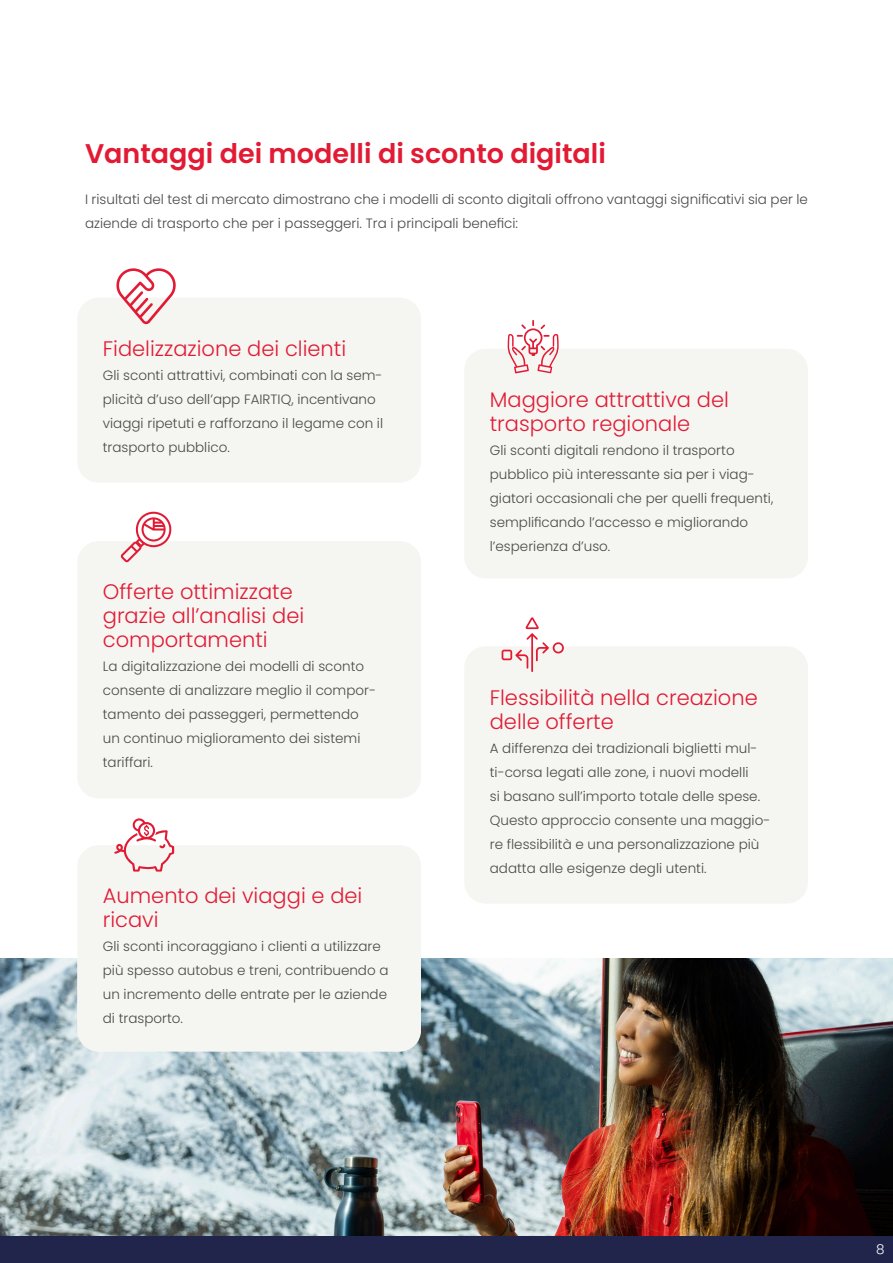
<style>
.page{position:relative;width:893px;height:1263px;background:#fff}
.page>*{position:absolute;margin:0;border:0;box-sizing:border-box;transform-origin:0 0}
.t1{font:600 27px "Poppins";color:#e21a34}
.t2{font:300 21px/24px "Poppins";color:#e21a34}
.Text{font:300 13.5px/24px "Poppins";color:#4a4a4a}
.t3{font:300 13.5px "Poppins";color:#fff}
</style>
<div class="page">
<div style="left:0;top:1235px;width:893px;height:28px;background:#21244b"></div>
<img style="left:0;top:959px;width:893px;height:277px">
<div style="left:77px;top:298px;width:344px;height:185px;background:#f2f1ec;border-radius:21px"></div>
<div style="left:77px;top:541px;width:344px;height:257px;background:#f2f1ec;border-radius:21px"></div>
<div style="left:77px;top:845px;width:344px;height:206px;background:#f2f1ec;border-radius:21px"></div>
<svg style="left:116px;top:268px;width:60px;height:56px"></svg>
<svg style="left:121px;top:512px;width:51px;height:50px"></svg>
<svg style="left:114px;top:818px;width:60px;height:53px"></svg>
<div style="left:464px;top:349px;width:344px;height:229px;background:#f2f1ec;border-radius:21px"></div>
<div style="left:464px;top:646px;width:344px;height:258px;background:#f2f1ec;border-radius:21px"></div>
<svg style="left:507px;top:320px;width:52px;height:53px"></svg>
<svg style="left:502px;top:617px;width:62px;height:55px"></svg>
<h3 class="t1" style="left:85px;top:138px;width:522px">Vantaggi dei modelli di sconto digitali</h3>
<p class="Text" style="left:85px;top:188px;width:724px">I risultati del test di mercato dimostrano che i modelli di sconto digitali offrono vantaggi significativi sia per le aziende di trasporto che per i passeggeri. Tra i principali benefici:</p>
<h2 class="t2" style="left:103px;top:337px;width:245px">Fidelizzazione dei clienti</h2>
<h2 class="Text" style="left:103px;top:363px;width:282px">Gli sconti attrattivi, combinati con la sem&shy;plicità d’uso dell’app FAIRTIQ, incentivano viaggi ripetuti e rafforzano il legame con il trasporto pubblico.</h2>
<h2 class="t2" style="left:103px;top:580px;width:203px">Offerte ottimizzate grazie all’analisi dei comportamenti</h2>
<h2 class="Text" style="left:103px;top:655px;width:275px">La digitalizzazione dei modelli di sconto consente di analizzare meglio il compor&shy;tamento dei passeggeri, permettendo un continuo miglioramento dei sistemi tariffari.</h2>
<h2 class="t2" style="left:103px;top:884px;width:261px">Aumento dei viaggi e dei ricavi</h2>
<h2 class="Text" style="left:103px;top:935px;width:287px">Gli sconti incoraggiano i clienti a utilizzare più spesso autobus e treni, contribuendo a un incremento delle entrate per le aziende di trasporto.</h2>
<h2 class="t2" style="left:490px;top:388px;width:241px">Maggiore attrattiva del</h2>
<h2 class="t2" style="left:490px;top:412px;width:202px">trasporto regionale</h2>
<h2 class="Text" style="left:490px;top:438px;width:285px">Gli sconti digitali rendono il trasporto pubblico più interessante sia per i viag&shy;giatori occasionali che per quelli frequenti, semplificando l’accesso e migliorando l’esperienza d’uso.</h2>
<h2 class="t2" style="left:490px;top:685px;width:269px">Flessibilità nella creazione delle offerte</h2>
<h2 class="Text" style="left:490px;top:736px;width:282px">A differenza dei tradizionali biglietti mul&shy;ti-corsa legati alle zone, i nuovi modelli<br>si basano sull’importo totale delle spese.<br>Questo approccio consente una maggio&shy;re flessibilità e una personalizzazione più adatta alle esigenze degli utenti.</h2>
<p class="t3" style="left:876px;top:1241px;width:10px">8</p>
</div>
